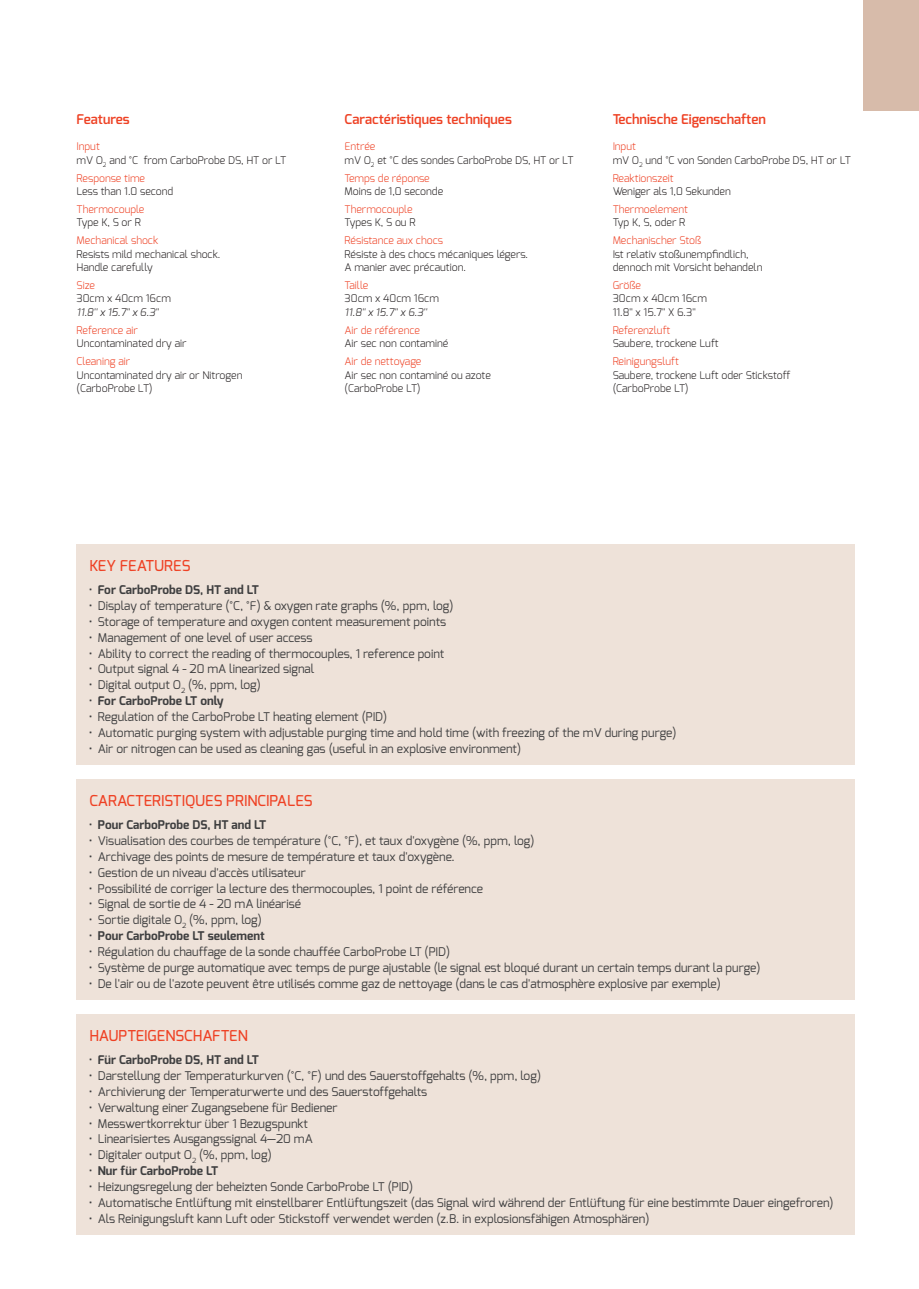
<style>
.page{position:relative;width:919px;height:1289px;background:#fff}
.page>*{position:absolute;margin:0;border:0;box-sizing:border-box;transform-origin:0 0}
.t1{font:500 15px "Exo";color:#ee4124}
.t2{font:600 13.5px "Exo";color:#ee4124}
.t3{font:12px "Exo";color:#3e3e3f}
.t4{font:700 12px "Exo";color:#3e3e3f}
.t5{font:300 10.5px/13.5px "Exo";color:#231f20}
.t6{font:300 10.5px "Exo";color:#ee4124}
.t7{font:italic 300 10.5px "Exo";color:#231f20}
.s1{color:#ee4124}
.s2{font-weight:400}
</style>
<div class="page">
<div style="left:77px;top:544px;width:778px;height:220px;background:#eee2d9"></div>
<div style="left:77px;top:779px;width:778px;height:220px;background:#eee2d9"></div>
<div style="left:77px;top:1014px;width:778px;height:220px;background:#eee2d9"></div>
<div style="left:863px;top:0;width:55px;height:111px;background:#d7bbaa"></div>
<p class="t2" style="left:77px;top:113px;width:55px">Features</p>
<p class="t5" style="left:77px;top:140px;width:211px"><span class="s1">Input<br></span>mV O<sub>2</sub> and °C from CarboProbe DS, HT or LT</p>
<p class="t6" style="left:77px;top:171px;width:70px">Response time</p>
<p class="t5" style="left:77px;top:185px;width:98px">Less than 1.0 second</p>
<p class="t6" style="left:77px;top:202px;width:69px">Thermocouple</p>
<p class="t5" style="left:77px;top:216px;width:66px">Type K, S or R</p>
<p class="t6" style="left:77px;top:234px;width:83px">Mechanical shock</p>
<p class="t5" style="left:77px;top:248px;width:145px">Resists mild mechanical shock.<br>Handle carefully</p>
<p class="t6" style="left:77px;top:278px;width:20px">Size</p>
<p class="t5" style="left:77px;top:292px;width:96px">30cm x 40cm 16cm</p>
<p class="t7" style="left:77px;top:306px;width:84px">11.8'' x 15.7'' x 6.3''</p>
<p class="t6" style="left:77px;top:325px;width:63px">Reference air</p>
<p class="t5" style="left:77px;top:337px;width:111px">Uncontaminated dry air</p>
<p class="t6" style="left:77px;top:354px;width:55px">Cleaning air</p>
<p class="t5" style="left:77px;top:368px;width:167px">Uncontaminated dry air or Nitrogen (CarboProbe LT)</p>
<p class="t2" style="left:344px;top:113px;width:169px">Caractéristiques techniques</p>
<p class="t5" style="left:344px;top:140px;width:230px"><span class="s1">Entrée<br></span>mV O<sub>2</sub> et °C des sondes CarboProbe DS, HT or LT</p>
<p class="t6" style="left:344px;top:171px;width:87px">Temps de réponse</p>
<p class="t5" style="left:344px;top:185px;width:100px">Moins de 1,0 seconde</p>
<p class="t6" style="left:344px;top:202px;width:69px">Thermocouple</p>
<p class="t5" style="left:344px;top:216px;width:72px">Types K, S ou R</p>
<p class="t6" style="left:344px;top:235px;width:100px">Résistance aux chocs</p>
<p class="t5" style="left:344px;top:247px;width:185px">Résiste à des chocs mécaniques légers.<br>A manier avec précaution.</p>
<p class="t6" style="left:344px;top:280px;width:25px">Taille</p>
<p class="t5" style="left:344px;top:292px;width:96px">30cm x 40cm 16cm</p>
<p class="t7" style="left:344px;top:306px;width:84px">11.8'' x 15.7'' x 6.3''</p>
<p class="t6" style="left:344px;top:323px;width:77px">Air de référence</p>
<p class="t5" style="left:344px;top:337px;width:105px">Air sec non contaminé</p>
<p class="t6" style="left:344px;top:354px;width:78px">Air de nettoyage</p>
<p class="t5" style="left:344px;top:368px;width:148px">Air sec non contaminé ou azote (CarboProbe LT)</p>
<p class="t2" style="left:612px;top:113px;width:155px">Technische Eigenschaften</p>
<p class="t5" style="left:612px;top:140px;width:240px"><span class="s1">Input<br></span>mV O<sub>2</sub> und °C von Sonden CarboProbe DS, HT or LT</p>
<p class="t6" style="left:612px;top:171px;width:63px">Reaktionszeit</p>
<p class="t5" style="left:612px;top:185px;width:120px">Weniger als 1,0 Sekunden</p>
<p class="t6" style="left:612px;top:204px;width:77px">Thermoelement</p>
<p class="t5" style="left:612px;top:216px;width:74px">Typ K, S, oder R</p>
<p class="t6" style="left:612px;top:234px;width:90px">Mechanischer Stoß</p>
<p class="t5" style="left:612px;top:247px;width:151px">Ist relativ stoßunempfindlich, dennoch mit Vorsicht behandeln</p>
<p class="t6" style="left:612px;top:278px;width:30px">Größe</p>
<p class="t5" style="left:612px;top:292px;width:96px">30cm x 40cm 16cm<br>11.8'' x 15.7'' X 6.3''</p>
<p class="t6" style="left:612px;top:323px;width:59px">Referenzluft</p>
<p class="t5" style="left:612px;top:337px;width:107px">Saubere, trockene Luft</p>
<p class="t6" style="left:612px;top:354px;width:68px">Reinigungsluft</p>
<p class="t5" style="left:612px;top:368px;width:179px">Saubere, trockene Luft oder Stickstoff (CarboProbe LT)</p>
<p class="t1" style="left:89px;top:557px;width:103px">KEY FEATURES</p>
<p class="t4" style="left:89px;top:584px;width:171px"><span class="s2">•</span> For CarboProbe DS, HT and LT</p>
<p class="t3" style="left:89px;top:599px;width:366px">• Display of temperature (°C, °F) &amp; oxygen rate graphs (%, ppm, log)</p>
<p class="t3" style="left:89px;top:615px;width:359px">• Storage of temperature and oxygen content measurement points</p>
<p class="t3" style="left:89px;top:631px;width:225px">• Management of one level of user access</p>
<p class="t3" style="left:89px;top:647px;width:357px">• Ability to correct the reading of thermocouples, 1 reference point</p>
<p class="t3" style="left:89px;top:663px;width:227px">• Output signal 4 - 20 mA linearized signal</p>
<p class="t3" style="left:89px;top:679px;width:173px">• Digital output O<sub>2</sub> (%, ppm, log)</p>
<p class="t4" style="left:89px;top:695px;width:136px"><span class="s2">•</span> For CarboProbe LT only</p>
<p class="t3" style="left:89px;top:710px;width:300px">• Regulation of the CarboProbe LT heating element (PID)</p>
<p class="t3" style="left:89px;top:724px;width:589px">• Automatic purging system with adjustable purging time and hold time (with freezing of the mV during purge)</p>
<p class="t3" style="left:89px;top:742px;width:434px">• Air or nitrogen can be used as cleaning gas (useful in an explosive environment)</p>
<p class="t1" style="left:89px;top:792px;width:225px">CARACTERISTIQUES PRINCIPALES</p>
<p class="t4" style="left:89px;top:819px;width:179px"><span class="s2">•</span> Pour CarboProbe DS, HT and LT</p>
<p class="t3" style="left:89px;top:833px;width:447px">• Visualisation des courbes de température (°C, °F), et taux d'oxygène (%, ppm, log)</p>
<p class="t3" style="left:89px;top:848px;width:367px">• Archivage des points de mesure de température et taux d'oxygène.</p>
<p class="t3" style="left:89px;top:864px;width:218px">• Gestion de un niveau d'accès utilisateur</p>
<p class="t3" style="left:89px;top:880px;width:396px">• Possibilité de corriger la lecture des thermocouples, 1 point de référence</p>
<p class="t3" style="left:89px;top:896px;width:214px">• Signal de sortie de 4 - 20 mA linéarisé</p>
<p class="t3" style="left:89px;top:914px;width:174px">• Sortie digitale O<sub>2</sub> (%, ppm, log)</p>
<p class="t4" style="left:89px;top:930px;width:177px"><span class="s2">•</span> Pour CarboProbe LT seulement</p>
<p class="t3" style="left:89px;top:944px;width:363px">• Régulation du chauffage de la sonde chauffée CarboProbe LT (PID)</p>
<p class="t3" style="left:89px;top:959px;width:673px">• Système de purge automatique avec temps de purge ajustable (le signal est bloqué durant un certain temps durant la purge)</p>
<p class="t3" style="left:89px;top:975px;width:633px">• De l'air ou de l'azote peuvent être utilisés comme gaz de nettoyage (dans le cas d'atmosphère explosive par exemple)</p>
<p class="t1" style="left:89px;top:1027px;width:160px">HAUPTEIGENSCHAFTEN</p>
<p class="t4" style="left:89px;top:1054px;width:171px"><span class="s2">•</span> Für CarboProbe DS, HT and LT</p>
<p class="t3" style="left:89px;top:1069px;width:454px">• Darstellung der Temperaturkurven (°C, °F) und des Sauerstoffgehalts (%, ppm, log)</p>
<p class="t3" style="left:89px;top:1085px;width:340px">• Archivierung der Temperaturwerte und des Sauerstoffgehalts</p>
<p class="t3" style="left:89px;top:1101px;width:250px">• Verwaltung einer Zugangsebene für Bediener</p>
<p class="t3" style="left:89px;top:1117px;width:221px">• Messwertkorrektur über 1 Bezugspunkt</p>
<p class="t3" style="left:89px;top:1133px;width:225px">• Linearisiertes Ausgangssignal 4—20 mA</p>
<p class="t3" style="left:89px;top:1148px;width:184px">• Digitaler output O<sub>2</sub> (%, ppm, log)</p>
<p class="t4" style="left:89px;top:1165px;width:131px"><span class="s2">•</span> Nur für CarboProbe LT</p>
<p class="t3" style="left:89px;top:1180px;width:326px">• Heizungsregelung der beheizten Sonde CarboProbe LT (PID)</p>
<p class="t3" style="left:89px;top:1196px;width:746px">• Automatische Entlüftung mit einstellbarer Entlüftungszeit (das Signal wird während der Entlüftung für eine bestimmte Dauer eingefroren)</p>
<p class="t3" style="left:89px;top:1212px;width:562px">• Als Reinigungsluft kann Luft oder Stickstoff verwendet werden (z.B. in explosionsfähigen Atmosphären)</p>
</div>
